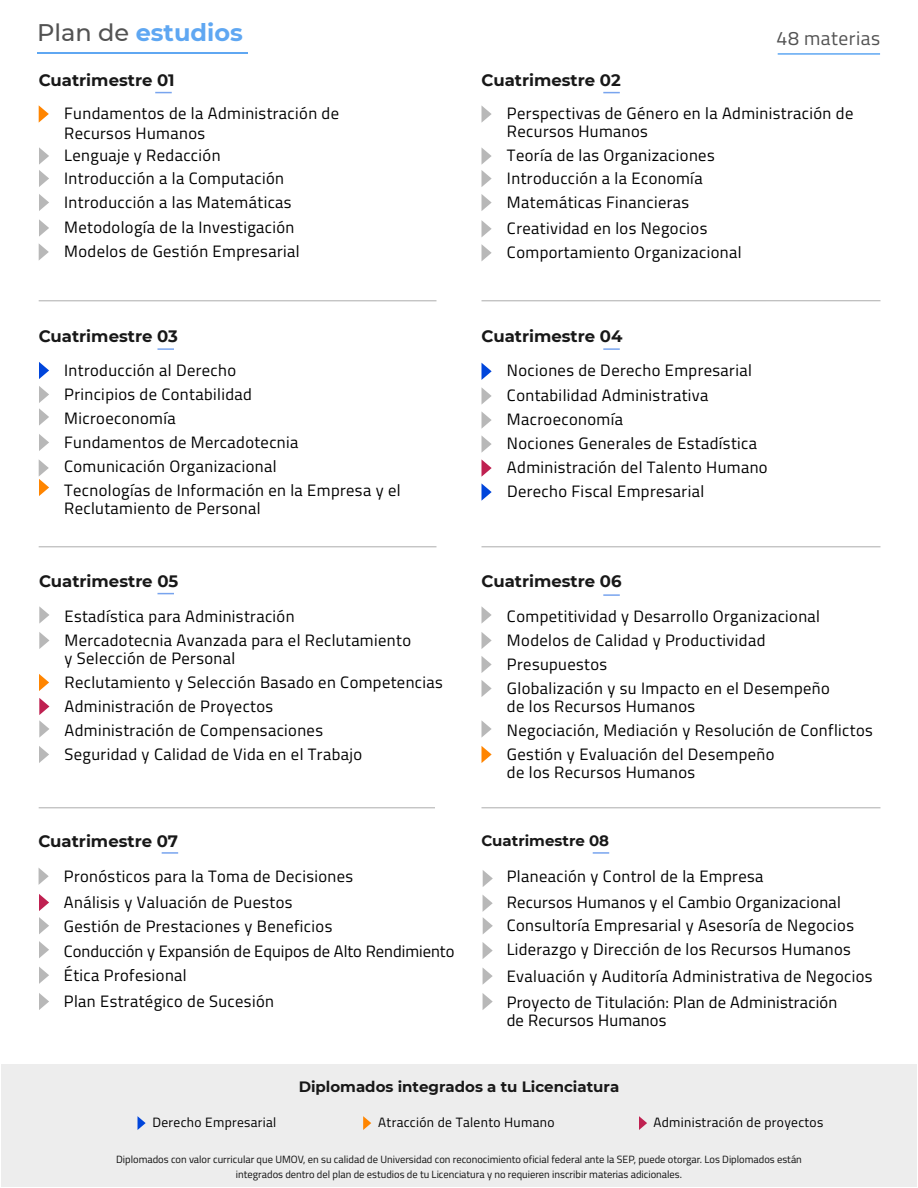
<style>
.page{position:relative;width:918px;height:1188px;background:#fff}
.page>*{position:absolute;margin:0;border:0;box-sizing:border-box;transform-origin:0 0}
.t1{font:700 24px "Montserrat";color:#5fa7f2}
.t2{font:19.5px "Titillium Web";letter-spacing:.025em;color:#525252}
.t3{font:16.5px/24px "Titillium Web";letter-spacing:.025em;color:#000}
.t4{font:700 16.5px "Montserrat";color:#181818}
.t5{font:16.5px "Titillium Web";color:#000}
.t6{font:700 15px "Montserrat";color:#181818}
.t7{font:13.5px "Titillium Web";letter-spacing:.025em;color:#000}
.t8{font:10.5px/15px "Titillium Web";color:#111;text-align:center}
.s1{font-weight:500;color:#525252}
</style>
<div class="page">
<hr style="left:37px;top:52px;width:210px;height:2px;background:#5fa7f2">
<hr style="left:778px;top:53px;width:102px;height:2px;background:#5fa7f2">
<svg style="left:39px;top:244px;width:10px;height:16px"></svg>
<hr style="left:39px;top:300px;width:397px;height:1px;background:#acacac">
<svg style="left:155px;top:92px;width:17px;height:1px"></svg>
<svg style="left:39px;top:105px;width:10px;height:18px"></svg>
<svg style="left:39px;top:147px;width:10px;height:40px"></svg>
<svg style="left:39px;top:194px;width:10px;height:17px"></svg>
<svg style="left:39px;top:219px;width:10px;height:18px"></svg>
<svg style="left:39px;top:362px;width:10px;height:17px"></svg>
<svg style="left:39px;top:386px;width:10px;height:40px"></svg>
<svg style="left:39px;top:434px;width:10px;height:17px"></svg>
<hr style="left:39px;top:546px;width:397px;height:1px;background:#acacac">
<svg style="left:482px;top:221px;width:10px;height:16px"></svg>
<svg style="left:603px;top:92px;width:17px;height:1px"></svg>
<svg style="left:39px;top:460px;width:10px;height:36px"></svg>
<svg style="left:157px;top:348px;width:17px;height:2px"></svg>
<svg style="left:482px;top:412px;width:10px;height:16px"></svg>
<svg style="left:603px;top:348px;width:17px;height:2px"></svg>
<hr style="left:482px;top:300px;width:398px;height:1px;background:#acacac">
<svg style="left:482px;top:484px;width:10px;height:17px"></svg>
<svg style="left:482px;top:460px;width:10px;height:16px"></svg>
<svg style="left:482px;top:436px;width:10px;height:16px"></svg>
<svg style="left:482px;top:388px;width:10px;height:16px"></svg>
<svg style="left:482px;top:363px;width:10px;height:17px"></svg>
<svg style="left:482px;top:245px;width:10px;height:16px"></svg>
<svg style="left:482px;top:194px;width:10px;height:17px"></svg>
<svg style="left:482px;top:148px;width:10px;height:39px"></svg>
<svg style="left:482px;top:106px;width:10px;height:16px"></svg>
<hr style="left:482px;top:546px;width:398px;height:1px;background:#acacac">
<hr style="left:39px;top:807px;width:396px;height:1px;background:#acacac">
<hr style="left:482px;top:807px;width:398px;height:1px;background:#acacac">
<svg style="left:39px;top:606px;width:10px;height:18px"></svg>
<svg style="left:39px;top:632px;width:10px;height:17px"></svg>
<svg style="left:39px;top:698px;width:10px;height:40px"></svg>
<svg style="left:39px;top:746px;width:10px;height:17px"></svg>
<svg style="left:39px;top:674px;width:10px;height:17px"></svg>
<svg style="left:158px;top:593px;width:16px;height:1px"></svg>
<svg style="left:603px;top:594px;width:17px;height:2px"></svg>
<svg style="left:482px;top:607px;width:10px;height:16px"></svg>
<svg style="left:482px;top:632px;width:10px;height:17px"></svg>
<svg style="left:482px;top:656px;width:10px;height:17px"></svg>
<svg style="left:482px;top:721px;width:10px;height:16px"></svg>
<svg style="left:482px;top:746px;width:10px;height:17px"></svg>
<svg style="left:482px;top:680px;width:10px;height:17px"></svg>
<svg style="left:593px;top:852px;width:16px;height:2px"></svg>
<svg style="left:162px;top:852px;width:16px;height:2px"></svg>
<svg style="left:39px;top:868px;width:10px;height:17px"></svg>
<svg style="left:39px;top:941px;width:10px;height:17px"></svg>
<svg style="left:39px;top:967px;width:10px;height:17px"></svg>
<svg style="left:39px;top:917px;width:10px;height:17px"></svg>
<svg style="left:39px;top:894px;width:10px;height:17px"></svg>
<svg style="left:39px;top:993px;width:10px;height:17px"></svg>
<div style="left:1px;top:1064px;width:916px;height:122px;background:#ededed"></div>
<svg style="left:138px;top:1116px;width:8px;height:14px"></svg>
<svg style="left:639px;top:1116px;width:8px;height:14px"></svg>
<svg style="left:483px;top:968px;width:10px;height:16px"></svg>
<svg style="left:483px;top:993px;width:10px;height:17px"></svg>
<svg style="left:483px;top:942px;width:10px;height:17px"></svg>
<svg style="left:483px;top:895px;width:10px;height:39px"></svg>
<svg style="left:483px;top:870px;width:10px;height:17px"></svg>
<svg style="left:363px;top:1116px;width:8px;height:14px"></svg>
<h1 class="t1" style="left:37px;top:15px;width:207px"><span class="s1">Plan de</span> estudios</h1>
<p class="t2" style="left:777px;top:24px;width:105px">48 materias</p>
<p class="t4" style="left:39px;top:68px;width:137px">Cuatrimestre 01</p>
<p class="t4" style="left:481px;top:68px;width:141px">Cuatrimestre 02</p>
<p class="t3" style="left:64px;top:103px;width:276px;line-height:19.5px">Fundamentos de la Administración de<br>Recursos Humanos</p>
<p class="t3" style="left:507px;top:104px;width:348px;line-height:18px">Perspectivas de Género en la Administración de<br>Recursos Humanos</p>
<p class="t3" style="left:64px;top:143px;width:158px">Lenguaje y Redacción</p>
<p class="t3" style="left:507px;top:143px;width:209px">Teoría de las Organizaciones</p>
<p class="t3" style="left:64px;top:165px;width:221px">Introducción a la Computación</p>
<p class="t3" style="left:507px;top:165px;width:197px">Introducción a la Economía</p>
<p class="t3" style="left:64px;top:189px;width:229px">Introducción a las Matemáticas</p>
<p class="t3" style="left:507px;top:189px;width:184px">Matemáticas Financieras</p>
<p class="t3" style="left:64px;top:215px;width:232px">Metodología de la Investigación</p>
<p class="t3" style="left:507px;top:215px;width:202px">Creatividad en los Negocios</p>
<p class="t3" style="left:64px;top:239px;width:237px">Modelos de Gestión Empresarial</p>
<p class="t3" style="left:507px;top:239px;width:236px">Comportamiento Organizacional</p>
<p class="t4" style="left:39px;top:325px;width:141px">Cuatrimestre 03</p>
<p class="t4" style="left:481px;top:325px;width:142px">Cuatrimestre 04</p>
<p class="t3" style="left:64px;top:357px;width:236px">Introducción al Derecho<br>Principios de Contabilidad<br>Microeconomía<br>Fundamentos de Mercadotecnia</p>
<p class="t3" style="left:507px;top:358px;width:246px">Nociones de Derecho Empresarial</p>
<p class="t3" style="left:507px;top:383px;width:203px">Contabilidad Administrativa</p>
<p class="t3" style="left:507px;top:407px;width:117px">Macroeconomía</p>
<p class="t3" style="left:507px;top:431px;width:252px">Nociones Generales de Estadística</p>
<p class="t3" style="left:64px;top:453px;width:214px">Comunicación Organizacional</p>
<p class="t3" style="left:507px;top:455px;width:262px">Administración del Talento Humano</p>
<p class="t3" style="left:64px;top:480px;width:338px;line-height:18px">Tecnologías de Información en la Empresa y el<br>Reclutamiento de Personal</p>
<p class="t3" style="left:507px;top:479px;width:199px">Derecho Fiscal Empresarial</p>
<p class="t4" style="left:39px;top:569px;width:141px">Cuatrimestre 05</p>
<p class="t4" style="left:481px;top:569px;width:142px">Cuatrimestre 06</p>
<p class="t3" style="left:64px;top:603px;width:232px">Estadística para Administración</p>
<p class="t3" style="left:507px;top:603px;width:315px">Competitividad y Desarrollo Organizacional</p>
<p class="t3" style="left:64px;top:630px;width:348px;line-height:18px">Mercadotecnia Avanzada para el Reclutamiento y Selección de Personal</p>
<p class="t3" style="left:64px;top:669px;width:380px">Reclutamiento y Selección Basado en Competencias</p>
<p class="t3" style="left:64px;top:693px;width:210px">Administración de Proyectos</p>
<p class="t3" style="left:64px;top:717px;width:260px">Administración de Compensaciones</p>
<p class="t3" style="left:64px;top:741px;width:299px">Seguridad y Calidad de Vida en el Trabajo</p>
<p class="t3" style="left:507px;top:627px;width:324px">Modelos de Calidad y Productividad<br>Presupuestos<br>Globalización y su Impacto en el Desempeño</p>
<p class="t3" style="left:507px;top:693px;width:367px">de los Recursos Humanos<br>Negociación, Mediación y Resolución de Conflictos<br>Gestión y Evaluación del Desempeño</p>
<p class="t3" style="left:507px;top:759px;width:190px">de los Recursos Humanos</p>
<p class="t4" style="left:38px;top:830px;width:141px">Cuatrimestre 07</p>
<p class="t6" style="left:482px;top:830px;width:129px">Cuatrimestre 08</p>
<p class="t3" style="left:64px;top:864px;width:291px">Pronósticos para la Toma de Decisiones</p>
<p class="t3" style="left:507px;top:864px;width:258px">Planeación y Control de la Empresa</p>
<p class="t3" style="left:64px;top:889px;width:230px">Análisis y Valuación de Puestos</p>
<p class="t3" style="left:507px;top:889px;width:336px">Recursos Humanos y el Cambio Organizacional</p>
<p class="t3" style="left:64px;top:913px;width:270px">Gestión de Prestaciones y Beneficios</p>
<p class="t3" style="left:507px;top:912px;width:349px">Consultoría Empresarial y Asesoría de Negocios</p>
<p class="t5" style="left:64px;top:939px;width:392px">Conducción y Expansión de Equipos de Alto Rendimiento</p>
<p class="t3" style="left:64px;top:963px;width:124px">Ética Profesional</p>
<p class="t3" style="left:64px;top:988px;width:212px">Plan Estratégico de Sucesión</p>
<p class="t3" style="left:507px;top:935px;width:367px;line-height:27px">Liderazgo y Dirección de los Recursos Humanos<br>Evaluación y Auditoría Administrativa de Negocios</p>
<p class="t3" style="left:507px;top:992px;width:332px;line-height:18px">Proyecto de Titulación: Plan de Administración de Recursos Humanos</p>
<p class="t6" style="left:299px;top:1075px;width:322px">Diplomados integrados a tu Licenciatura</p>
<p class="t7" style="left:152px;top:1112px;width:125px">Derecho Empresarial</p>
<p class="t7" style="left:378px;top:1112px;width:178px">Atracción de Talento Humano</p>
<p class="t7" style="left:653px;top:1112px;width:171px">Administración de proyectos</p>
<p class="t8" style="left:116px;top:1151px;width:687px">Diplomados con valor curricular que UMOV, en su calidad de Universidad con reconocimiento oficial federal ante la SEP, puede otorgar. Los Diplomados están integrados dentro del plan de estudios de tu Licenciatura y no requieren inscribir materias adicionales.</p>
</div>
